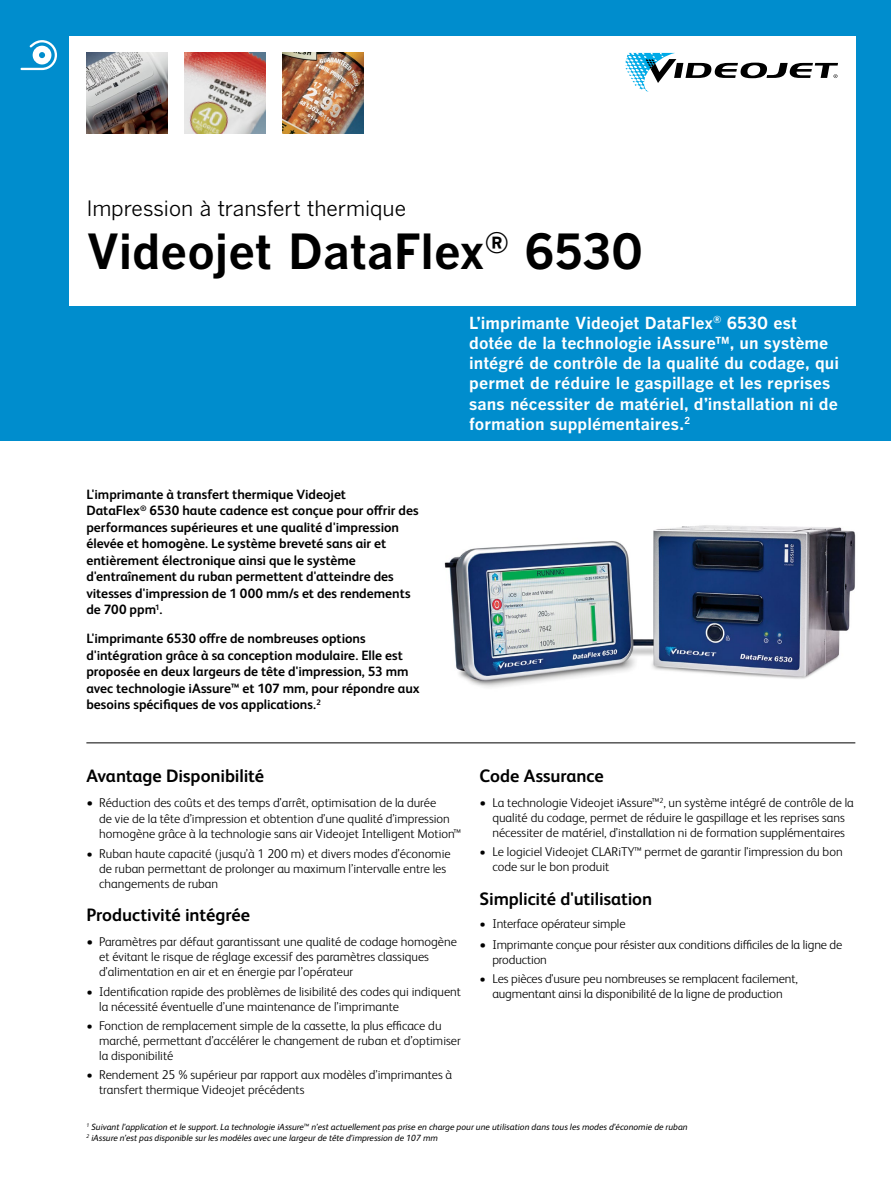
<style>
.page{position:relative;width:891px;height:1188px;background:#fff}
.page>*{position:absolute;margin:0;border:0;box-sizing:border-box;transform-origin:0 0}
.t1{font:700 48px "Benton Gothic";color:#000}
.t2{font:21px "Benton Gothic";letter-spacing:-.005em;color:#000}
.t3{font:700 18px "FS Albert Pro";letter-spacing:-.005em;color:#000}
.t4{font:700 16.5px/20.2px "Benton Gothic";color:#fff}
.t5{font:700 13.5px/16.5px "FS Albert Pro";color:#000}
.t6{font:300 12.75px/15px "FS Albert Pro";color:#000}
.t7{font:italic 9px/10.5px "FS Albert Pro";color:#000}
.s1{font-size:13.5px}
</style>
<div class="page">
<div style="left:0;top:0;width:891px;height:441px;background:#008dcd"></div>
<div style="left:69px;top:36px;width:786px;height:270px;background:#fff"></div>
<svg style="left:21px;top:40px;width:36px;height:30px"></svg>
<svg style="left:625px;top:53px;width:213px;height:39px"></svg>
<hr style="left:86px;top:742px;width:769px;height:1px;background:#000">
<img style="left:283px;top:53px;width:81px;height:81px">
<img style="left:86px;top:53px;width:81px;height:81px">
<img style="left:185px;top:53px;width:81px;height:81px">
<img style="left:444px;top:525px;width:412px;height:163px">
<h2 class="t2" style="left:86px;top:197px;width:321px">Impression à transfert thermique</h2>
<h1 class="t1" style="left:86px;top:224px;width:558px">Videojet DataFlex<sup>®</sup> 6530</h1>
<p class="t4" style="left:469px;top:313px;width:371px">L’imprimante Videojet DataFlex<sup>®</sup> 6530 est dotée de la technologie iAssure™, un système intégré de contrôle de la qualité du codage, qui permet de réduire le gaspillage et les reprises sans nécessiter de matériel, d’installation ni de formation supplémentaires.<sup>2</sup></p>
<p class="t5" style="left:86px;top:485px;width:334px">L'imprimante à transfert thermique Videojet<br>DataFlex<sup>®</sup> 6530 haute cadence est conçue pour offrir des performances supérieures et une qualité d'impression élevée et homogène. Le système breveté sans air et entièrement électronique ainsi que le système d'entraînement du ruban permettent d'atteindre des vitesses d'impression de 1 000 mm/s et des rendements de 700 ppm<sup>1</sup>.</p>
<p class="t5" style="left:86px;top:630px;width:335px">L'imprimante 6530 offre de nombreuses options d'intégration grâce à sa conception modulaire. Elle est proposée en deux largeurs de tête d'impression, 53 mm avec technologie iAssure™ et 107 mm, pour répondre aux besoins spécifiques de vos applications.<sup>2</sup></p>
<h3 class="t3" style="left:86px;top:763px;width:179px">Avantage Disponibilité</h3>
<p class="t6" style="left:99px;top:794px;width:364px;line-height:15.8px;text-indent:-13px"><span class="s1">•</span> Réduction des coûts et des temps d’arrêt, optimisation de la durée<br>de vie de la tête d’impression et obtention d’une qualité d’impression homogène grâce à la technologie sans air Videojet Intelligent Motion™</p>
<p class="t6" style="left:99px;top:845px;width:353px;text-indent:-13px">• Ruban haute capacité (jusqu’à 1 200 m) et divers modes d’économie de ruban permettant de prolonger au maximum l’intervalle entre les changements de ruban</p>
<h3 class="t3" style="left:86px;top:903px;width:165px">Productivité intégrée</h3>
<p class="t6" style="left:99px;top:934px;width:359px;text-indent:-13px"><span class="s1">•</span> Paramètres par défaut garantissant une qualité de codage homogène et évitant le risque de réglage excessif des paramètres classiques d’alimentation en air et en énergie par l’opérateur</p>
<p class="t6" style="left:99px;top:983px;width:363px;text-indent:-13px">• Identification rapide des problèmes de lisibilité des codes qui indiquent la nécessité éventuelle d’une maintenance de l’imprimante</p>
<p class="t6" style="left:99px;top:1017px;width:363px;text-indent:-13px">• Fonction de remplacement simple de la cassette, la plus efficace du marché, permettant d’accélérer le changement de ruban et d’optimiser la disponibilité</p>
<p class="t6" style="left:99px;top:1067px;width:355px;text-indent:-13px">• Rendement 25 % supérieur par rapport aux modèles d’imprimantes à transfert thermique Videojet précédents</p>
<h3 class="t3" style="left:480px;top:763px;width:125px">Code Assurance</h3>
<p class="t6" style="left:480px;top:794px;width:376px;text-align:center"><span class="s1">•</span> La technologie Videojet iAssure™<sup>2</sup>, un système intégré de contrôle de la qualité du codage, permet de réduire le gaspillage et les reprises sans nécessiter de matériel, d’installation ni de formation supplémentaires</p>
<p class="t6" style="left:492px;top:844px;width:352px;text-indent:-13px">• Le logiciel Videojet CLARiTY™ permet de garantir l'impression du bon code sur le bon produit</p>
<h3 class="t3" style="left:480px;top:886px;width:174px">Simplicité d'utilisation</h3>
<p class="t6" style="left:480px;top:916px;width:147px">• Interface opérateur simple</p>
<p class="t6" style="left:492px;top:937px;width:352px;text-indent:-13px"><span class="s1">•</span> Imprimante conçue pour résister aux conditions difficiles de la ligne de production</p>
<p class="t6" style="left:480px;top:971px;width:320px;text-align:center">• Les pièces d'usure peu nombreuses se remplacent facilement, augmentant ainsi la disponibilité de la ligne de production</p>
<p class="t7" style="left:86px;top:1121px;width:603px"><sup>1</sup> Suivant l’application et le support. La technologie iAssure™ n’est actuellement pas prise en charge pour une utilisation dans tous les modes d’économie de ruban<br><sup>2</sup> iAssure n’est pas disponible sur les modèles avec une largeur de tête d’impression de 107 mm</p>
</div>
